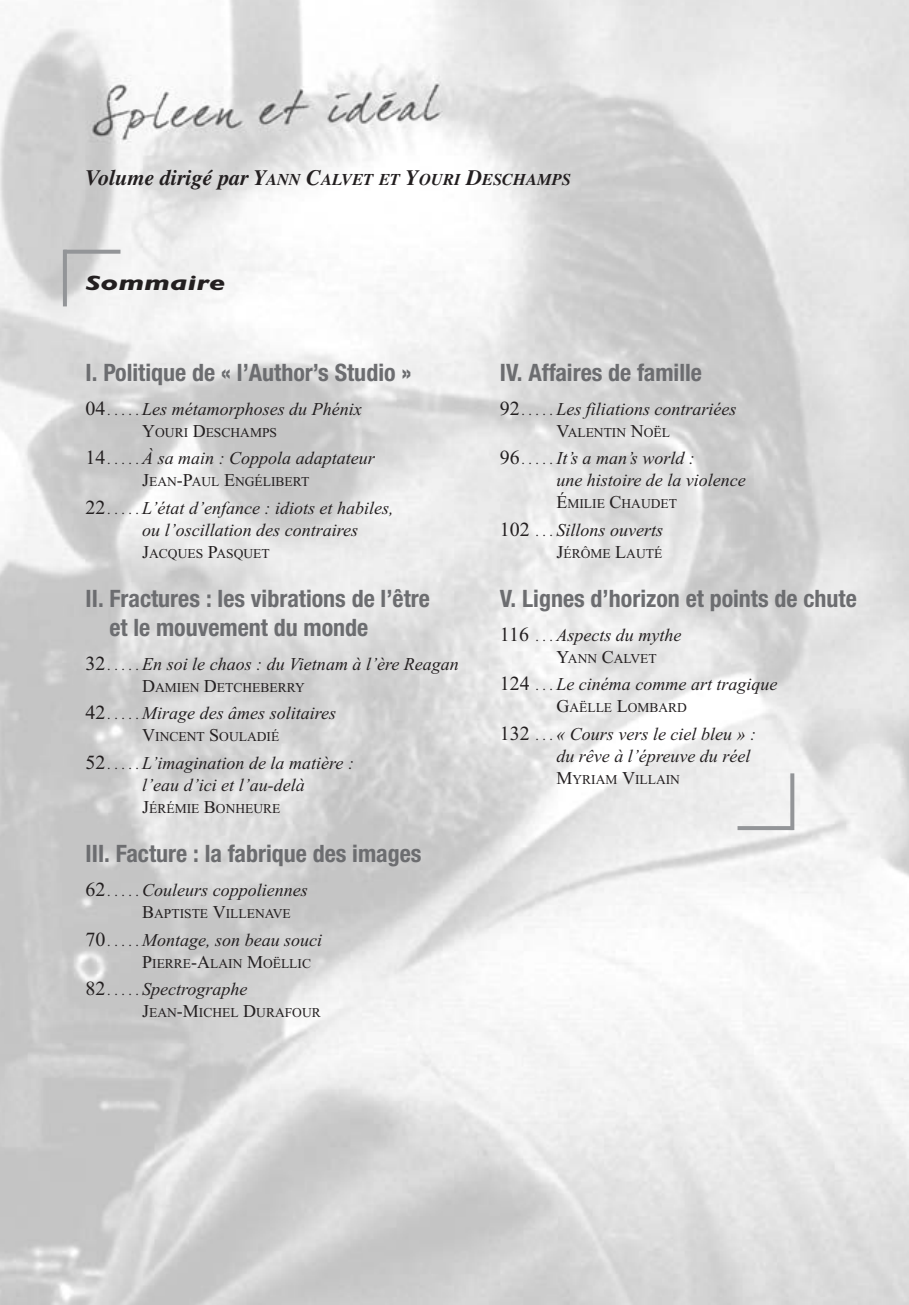
<style>
.page{position:relative;width:909px;height:1305px;background:#fff}
.page>*{position:absolute;margin:0;border:0;box-sizing:border-box;transform-origin:0 0}
.t1{font:700 condensed 24px/29.2px "Helvetica Neue";color:#6c6d70}
.t2{font:italic 700 21px "Gill Sans";color:#231f20;scale:1.4 1}
.t3{font:italic 18px/22px "Times New Roman";color:#231f20}
.t4{font:italic 700 16.4px "Times";color:#231f20}
.t5{font:13.6px "Times New Roman";color:#231f20}
.s1{font-size:22px}
.s2{font-style:normal;font-size:20px}
.s3{font-style:normal;font-size:14px}
.s4{font-size:18px}
</style>
<div class="page">
<img style="left:0;top:0;width:908px;height:1305px">
<hr style="left:63px;top:250px;width:4px;height:56px;background:#939598">
<svg style="left:67px;top:250px;width:53px;height:4px"></svg>
<svg style="left:790px;top:773px;width:4px;height:57px"></svg>
<hr style="left:737px;top:826px;width:56px;height:4px;background:#939598">
<p class="t4" style="left:86px;top:174px;width:486px"><span class="s1">Volume dirigé par Y</span>ANN <span class="s1">C</span>ALVET ET <span class="s1">Y</span>OURI <span class="s1">D</span>ESCHAMPS</p>
<p class="t2" style="left:86px;top:275px;width:101px">Sommaire</p>
<h1 class="t1" style="left:86px;top:360px;width:327px">I. Politique de « l’Author’s Studio »</h1>
<p class="t3" style="left:86px;top:399px;width:277px"><span class="s2">04</span><span class="s3">. . . . .</span> Les métamorphoses du Phénix</p>
<p class="t5" style="left:142px;top:427px;width:136px"><span class="s4">Y</span>OURI <span class="s4">D</span>ESCHAMPS</p>
<p class="t3" style="left:86px;top:449px;width:291px"><span class="s2">14</span><span class="s3">. . . . .</span> À sa main : Coppola adaptateur</p>
<p class="t5" style="left:142px;top:477px;width:168px"><span class="s4">J</span>EAN<span class="s4">-P</span>AUL <span class="s4">E</span>NGÉLIBERT</p>
<p class="t3" style="left:142px;top:499px;width:253px;text-indent:-56px"><span class="s2">22</span><span class="s3">. . . . .</span> L’état d’enfance : idiots et habiles, ou l’oscillation des contraires</p>
<p class="t5" style="left:142px;top:548px;width:129px"><span class="s4">J</span>ACQUES <span class="s4">P</span>ASQUET</p>
<h1 class="t1" style="left:109px;top:586px;width:322px;text-indent:-24px">II. Fractures : les vibrations de l’être et le mouvement du monde</h1>
<p class="t3" style="left:86px;top:654px;width:374px"><span class="s2">32</span><span class="s3">. . . . .</span> En soi le chaos : du Vietnam à l’ère Reagan</p>
<p class="t5" style="left:142px;top:682px;width:164px"><span class="s4">D</span>AMIEN <span class="s4">D</span>ETCHEBERRY</p>
<p class="t3" style="left:86px;top:704px;width:252px"><span class="s2">42</span><span class="s3">. . . . .</span> Mirage des âmes solitaires</p>
<p class="t5" style="left:142px;top:732px;width:138px"><span class="s4">V</span>INCENT <span class="s4">S</span>OULADIÉ</p>
<p class="t3" style="left:86px;top:754px;width:270px;text-align:center"><span class="s2">52</span><span class="s3">. . . . .</span> L’imagination de la matière : l’eau d’ici et l’au-delà</p>
<p class="t5" style="left:142px;top:804px;width:140px"><span class="s4">J</span>ÉRÉMIE <span class="s4">B</span>ONHEURE</p>
<h1 class="t1" style="left:86px;top:841px;width:337px">III. Facture : la fabrique des images</h1>
<p class="t3" style="left:86px;top:880px;width:223px"><span class="s2">62</span><span class="s3">. . . . .</span> Couleurs coppoliennes</p>
<p class="t5" style="left:142px;top:908px;width:150px"><span class="s4">B</span>APTISTE <span class="s4">V</span>ILLENAVE</p>
<p class="t3" style="left:86px;top:930px;width:238px"><span class="s2">70</span><span class="s3">. . . . .</span> Montage, son beau souci</p>
<p class="t5" style="left:142px;top:958px;width:170px"><span class="s4">P</span>IERRE<span class="s4">-A</span>LAIN <span class="s4">M</span>OËLLIC</p>
<p class="t3" style="left:86px;top:980px;width:163px"><span class="s2">82</span><span class="s3">. . . . .</span> Spectrographe</p>
<p class="t5" style="left:142px;top:1008px;width:180px"><span class="s4">J</span>EAN<span class="s4">-M</span>ICHEL <span class="s4">D</span>URAFOUR</p>
<h1 class="t1" style="left:499px;top:360px;width:203px">IV. Affaires de famille</h1>
<p class="t3" style="left:499px;top:399px;width:238px"><span class="s2">92</span><span class="s3">. . . . .</span> Les filiations contrariées</p>
<p class="t5" style="left:556px;top:427px;width:115px"><span class="s4">V</span>ALENTIN <span class="s4">N</span>OËL</p>
<p class="t3" style="left:556px;top:449px;width:191px;text-indent:-56px"><span class="s2">96</span><span class="s3">. . . . .</span> It’s a man’s world :<br>une histoire de la violence</p>
<p class="t5" style="left:556px;top:499px;width:122px"><span class="s4">É</span>MILIE <span class="s4">C</span>HAUDET</p>
<p class="t3" style="left:499px;top:521px;width:165px"><span class="s2">102</span> <span class="s3">. . .</span> Sillons ouverts</p>
<p class="t5" style="left:556px;top:548px;width:107px"><span class="s4">J</span>ÉRÔME <span class="s4">L</span>AUTÉ</p>
<h1 class="t1" style="left:499px;top:586px;width:358px">V. Lignes d’horizon et points de chute</h1>
<p class="t3" style="left:499px;top:625px;width:183px"><span class="s2">116</span> <span class="s3">. . .</span> Aspects du mythe</p>
<p class="t5" style="left:556px;top:653px;width:102px"><span class="s4">Y</span>ANN <span class="s4">C</span>ALVET</p>
<p class="t3" style="left:499px;top:675px;width:279px"><span class="s2">124</span> <span class="s3">. . .</span> Le cinéma comme art tragique</p>
<p class="t5" style="left:556px;top:703px;width:132px"><span class="s4">G</span>AËLLE <span class="s4">L</span>OMBARD</p>
<p class="t3" style="left:556px;top:725px;width:201px;text-indent:-56px"><span class="s2">132</span> <span class="s3">. . .</span> « Cours vers le ciel bleu » : du rêve à l’épreuve du réel</p>
<p class="t5" style="left:556px;top:774px;width:125px"><span class="s4">M</span>YRIAM <span class="s4">V</span>ILLAIN</p>
</div>
